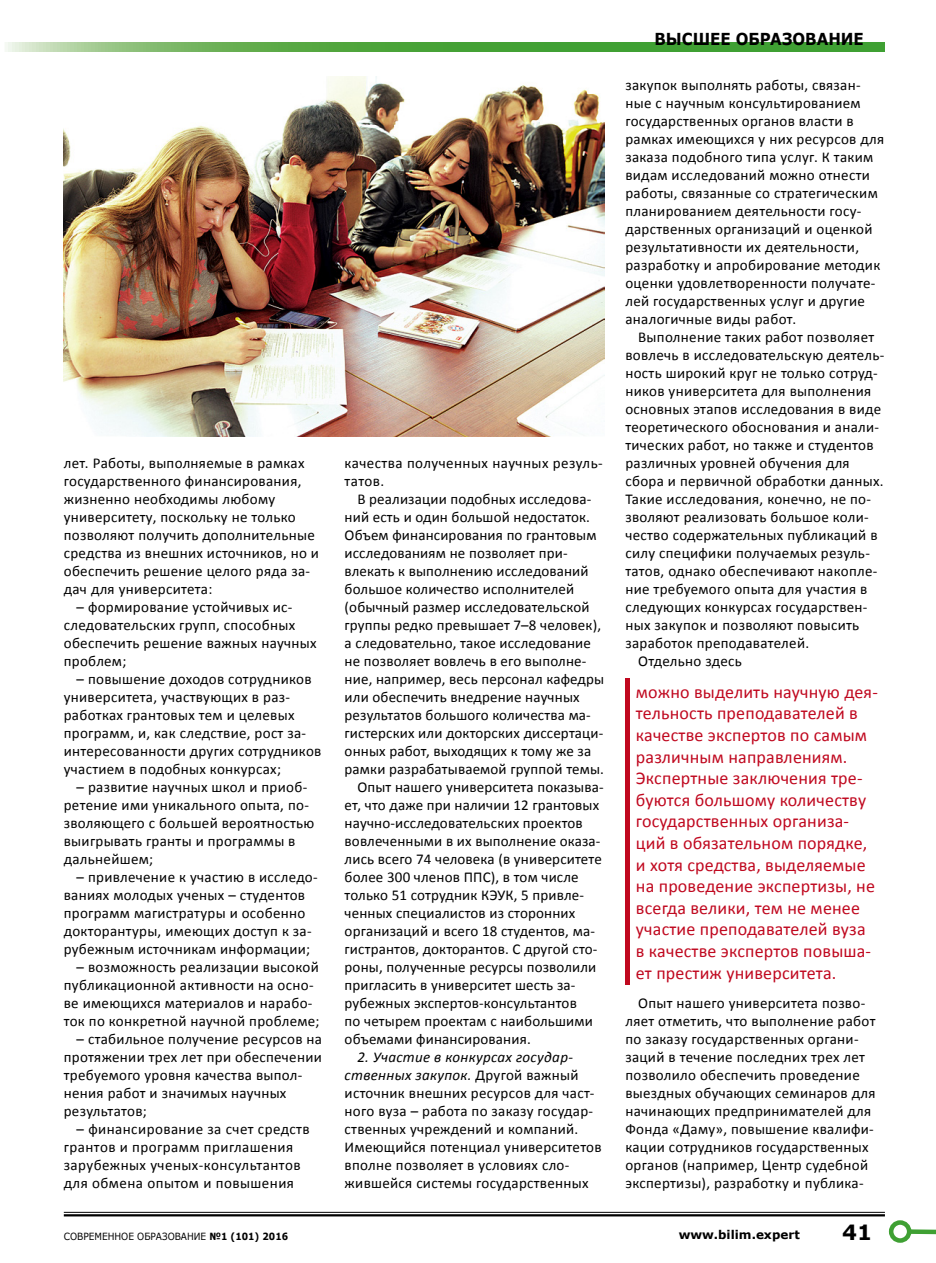
<style>
.page{position:relative;width:936px;height:1263px;background:#fff}
.page>*{position:absolute;margin:0;border:0;box-sizing:border-box;transform-origin:0 0}
.t1{font:700 21px "Verdana";color:#000}
.t2{font:18px/21.6px "Calibri";letter-spacing:.01em;color:#c0081f}
.t3{font:700 16.5px "Verdana";letter-spacing:-.005em;color:#000;scale:.91 1}
.t4{font:15px/18px "Calibri";letter-spacing:.02em;color:#000}
.t5{font:700 12px "Verdana";color:#000}
.t6{font:9.9px "Verdana";color:#000;scale:.91 1}
.s1{font-style:italic}
.s2{font-weight:700}
</style>
<div class="page">
<img style="left:64px;top:77px;width:540px;height:360px">
<div style="left:625px;top:678px;width:5px;height:306px;background:#c0081f"></div>
<hr style="left:64px;top:1212px;width:820px;height:1px;background:#000">
<hr style="left:64px;top:1214px;width:820px;height:2px;background:#000">
<svg style="left:5px;top:43px;width:879px;height:8px;background:#5cac4d"></svg>
<div style="left:909px;top:1229px;width:26px;height:5px;background:#3fa033"></div>
<div style="left:888px;top:1220px;width:23px;height:23px;border:4px solid #3fa033;border-radius:50%"></div>
<p class="t4" style="left:64px;top:454px;width:257px">лет. Работы, выполняемые в рамках государственного финансирования, жизненно необходимы любому университету, поскольку не только позволяют получить дополнительные средства из внешних источников, но и обеспечить решение целого ряда за&shy;дач для университета:</p>
<p class="t4" style="left:64px;top:598px;width:254px;text-indent:13px">– формирование устойчивых ис&shy;следовательских групп, способных обеспечить решение важных научных проблем;</p>
<p class="t4" style="left:64px;top:670px;width:259px;text-indent:13px">– повышение доходов сотрудников университета, участвующих в раз&shy;работках грантовых тем и целевых программ, и, как следствие, рост за&shy;интересованности других сотрудников участием в подобных конкурсах;</p>
<p class="t4" style="left:64px;top:778px;width:252px;text-indent:13px">– развитие научных школ и приоб&shy;ретение ими уникального опыта, по&shy;зволяющего с большей вероятностью выигрывать гранты и программы в дальнейшем;</p>
<p class="t4" style="left:64px;top:868px;width:255px;text-indent:13px">– привлечение к участию в исследо&shy;ваниях молодых ученых – студентов программ магистратуры и особенно докторантуры, имеющих доступ к за&shy;рубежным источникам информации;</p>
<p class="t4" style="left:64px;top:958px;width:257px;text-indent:13px">– возможность реализации высокой публикационной активности на осно&shy;ве имеющихся материалов и нарабо&shy;ток по конкретной научной проблеме;</p>
<p class="t4" style="left:64px;top:1030px;width:260px;text-indent:13px">– стабильное получение ресурсов на протяжении трех лет при обеспечении требуемого уровня качества выпол&shy;нения работ и значимых научных результатов;</p>
<p class="t4" style="left:64px;top:1120px;width:247px;text-indent:13px">– финансирование за счет средств грантов и программ приглашения зарубежных ученых-консультантов для обмена опытом и повышения</p>
<p class="t4" style="left:344px;top:454px;width:259px">качества полученных научных резуль&shy;татов.</p>
<p class="t4" style="left:357px;top:490px;width:235px">В реализации подобных исследова-</p>
<p class="t4" style="left:344px;top:508px;width:247px">ний есть и один большой недостаток.</p>
<p class="t4" style="left:344px;top:526px;width:253px">Объем финансирования по грантовым</p>
<p class="t4" style="left:344px;top:544px;width:224px">исследованиям не позволяет при-</p>
<p class="t4" style="left:344px;top:562px;width:245px">влекать к выполнению исследований</p>
<p class="t4" style="left:344px;top:580px;width:231px">большое количество исполнителей</p>
<p class="t4" style="left:344px;top:598px;width:246px">(обычный размер исследовательской</p>
<p class="t4" style="left:344px;top:616px;width:258px">группы редко превышает 7–8 человек),</p>
<p class="t4" style="left:344px;top:634px;width:248px">а следовательно, такое исследование</p>
<p class="t4" style="left:344px;top:652px;width:243px">не позволяет вовлечь в его выполне-</p>
<p class="t4" style="left:344px;top:670px;width:261px">ние, например, весь персонал кафедры</p>
<p class="t4" style="left:344px;top:688px;width:236px">или обеспечить внедрение научных</p>
<p class="t4" style="left:344px;top:706px;width:248px">результатов большого количества ма-</p>
<p class="t4" style="left:344px;top:724px;width:260px">гистерских или докторских диссертаци-</p>
<p class="t4" style="left:344px;top:742px;width:248px">онных работ, выходящих к тому же за</p>
<p class="t4" style="left:344px;top:760px;width:261px">рамки разрабатываемой группой темы.</p>
<p class="t4" style="left:357px;top:778px;width:248px">Опыт нашего университета показыва-</p>
<p class="t4" style="left:344px;top:796px;width:256px">ет, что даже при наличии 12 грантовых</p>
<p class="t4" style="left:344px;top:814px;width:240px">научно-исследовательских проектов</p>
<p class="t4" style="left:344px;top:832px;width:257px">вовлеченными в их выполнение оказа-</p>
<p class="t4" style="left:344px;top:850px;width:259px">лись всего 74 человека (в университете</p>
<p class="t4" style="left:344px;top:868px;width:236px">более 300 членов ППС), в том числе</p>
<p class="t4" style="left:344px;top:886px;width:241px">только 51 сотрудник КЭУК, 5 привле-</p>
<p class="t4" style="left:344px;top:904px;width:232px">ченных специалистов из сторонних</p>
<p class="t4" style="left:344px;top:922px;width:252px">организаций и всего 18 студентов, ма-</p>
<p class="t4" style="left:344px;top:940px;width:254px">гистрантов, докторантов. С другой сто-</p>
<p class="t4" style="left:344px;top:958px;width:253px">роны, полученные ресурсы позволили</p>
<p class="t4" style="left:344px;top:976px;width:232px">пригласить в университет шесть за-</p>
<p class="t4" style="left:344px;top:994px;width:234px">рубежных экспертов-консультантов</p>
<p class="t4" style="left:344px;top:1012px;width:250px">по четырем проектам с наибольшими</p>
<p class="t4" style="left:344px;top:1030px;width:188px">объемами финансирования.</p>
<p class="t4" style="left:344px;top:1048px;width:258px;text-indent:13px"><span class="s1">2. Участие в конкурсах государ&shy;ственных закупок.</span> Другой важный источник внешних ресурсов для част&shy;ного вуза – работа по заказу государ&shy;ственных учреждений и компаний.<br>Имеющийся потенциал университетов вполне позволяет в условиях сло&shy;жившейся системы государственных</p>
<p class="t3" style="left:654px;top:27px;width:231px">ВЫСШЕЕ ОБРАЗОВАНИЕ</p>
<p class="t4" style="left:625px;top:76px;width:260px">закупок выполнять работы, связан&shy;ные с научным консультированием государственных органов власти в рамках имеющихся у них ресурсов для заказа подобного типа услуг. К таким видам исследований можно отнести работы, связанные со стратегическим планированием деятельности госу&shy;дарственных организаций и оценкой результативности их деятельности, разработку и апробирование методик оценки удовлетворенности получате&shy;лей государственных услуг и другие аналогичные виды работ.</p>
<p class="t4" style="left:638px;top:328px;width:237px">Выполнение таких работ позволяет</p>
<p class="t4" style="left:625px;top:346px;width:260px">вовлечь в исследовательскую деятель-</p>
<p class="t4" style="left:625px;top:364px;width:254px">ность широкий круг не только сотруд-</p>
<p class="t4" style="left:625px;top:382px;width:247px">ников университета для выполнения</p>
<p class="t4" style="left:625px;top:400px;width:257px">основных этапов исследования в виде</p>
<p class="t4" style="left:625px;top:418px;width:255px">теоретического обоснования и анали-</p>
<p class="t4" style="left:625px;top:436px;width:249px">тических работ, но также и студентов</p>
<p class="t4" style="left:625px;top:454px;width:226px">различных уровней обучения для</p>
<p class="t4" style="left:625px;top:472px;width:260px">сбора и первичной обработки данных.</p>
<p class="t4" style="left:625px;top:490px;width:247px">Такие исследования, конечно, не по-</p>
<p class="t4" style="left:625px;top:508px;width:245px">зволяют реализовать большое коли-</p>
<p class="t4" style="left:625px;top:526px;width:254px">чество содержательных публикаций в</p>
<p class="t4" style="left:625px;top:544px;width:246px">силу специфики получаемых резуль-</p>
<p class="t4" style="left:625px;top:562px;width:253px">татов, однако обеспечивают накопле-</p>
<p class="t4" style="left:625px;top:580px;width:243px">ние требуемого опыта для участия в</p>
<p class="t4" style="left:625px;top:598px;width:243px">следующих конкурсах государствен-</p>
<p class="t4" style="left:625px;top:616px;width:235px">ных закупок и позволяют повысить</p>
<p class="t4" style="left:625px;top:634px;width:185px">заработок преподавателей.</p>
<p class="t4" style="left:638px;top:652px;width:105px">Отдельно здесь</p>
<p class="t2" style="left:636px;top:681px;width:243px">можно выделить научную дея&shy;тельность преподавателей в качестве экспертов по самым различным направлениям.<br>Экспертные заключения тре&shy;буются большому количеству государственных организа&shy;ций в обязательном порядке, и хотя средства, выделяемые на проведение экспертизы, не всегда велики, тем не менее участие преподавателей вуза в качестве экспертов повыша&shy;ет престиж университета.</p>
<p class="t4" style="left:625px;top:994px;width:251px;text-indent:13px">Опыт нашего университета позво&shy;ляет отметить, что выполнение работ по заказу государственных органи&shy;заций в течение последних трех лет позволило обеспечить проведение выездных обучающих семинаров для начинающих предпринимателей для Фонда «Даму», повышение квалифи&shy;кации сотрудников государственных органов (например, Центр судебной экспертизы), разработку и публика-</p>
<p class="t6" style="left:64px;top:1229px;width:248px">СОВРЕМЕННОЕ ОБРАЗОВАНИЕ <span class="s2">№1 (101) 2016</span></p>
<p class="t5" style="left:678px;top:1226px;width:123px">www.bilim.expert</p>
<h1 class="t1" style="left:842px;top:1217px;width:31px">41</h1>
</div>
